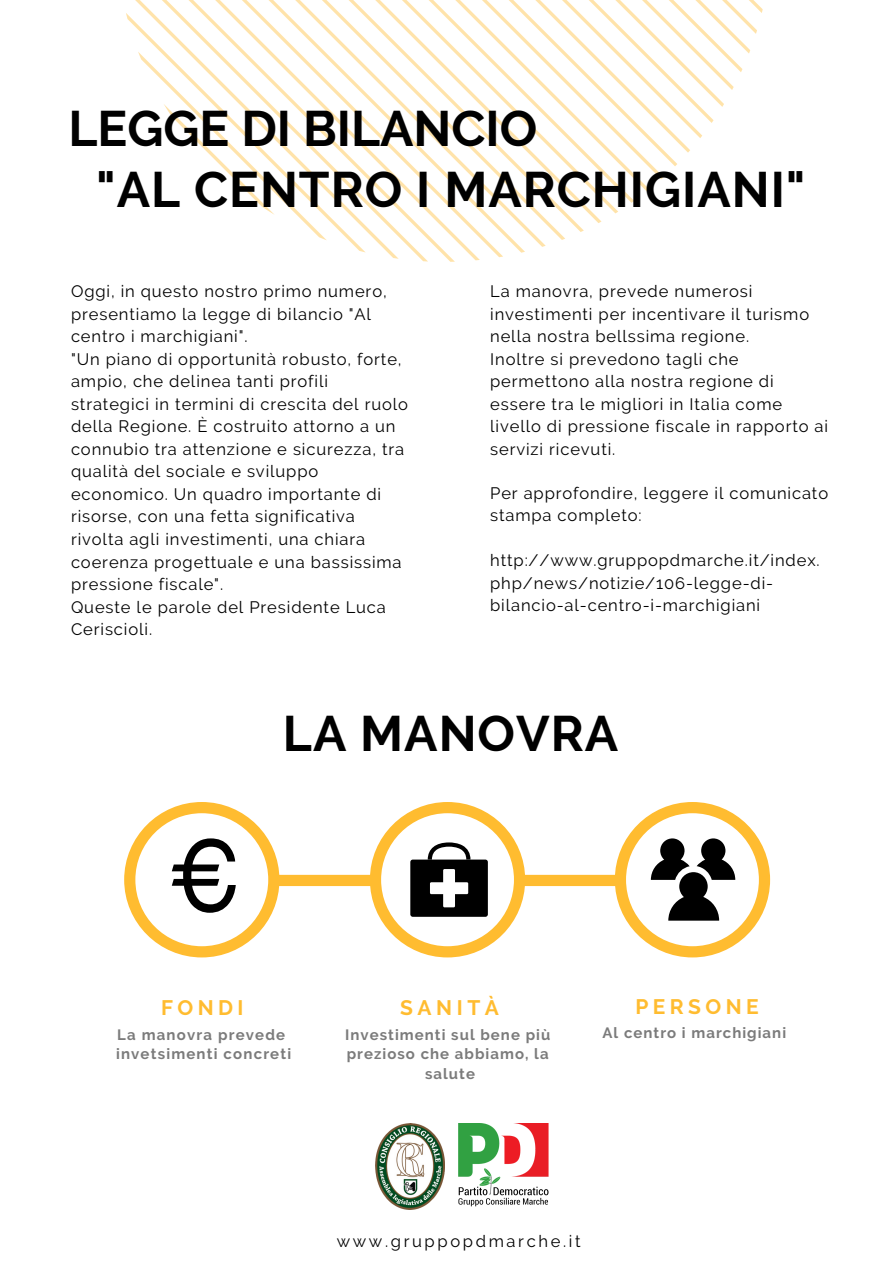
<style>
.page{position:relative;width:894px;height:1264px;background:#fff}
.page>*{position:absolute;margin:0;border:0;box-sizing:border-box;transform-origin:0 0}
.t1{font:700 49.65px/60.8px "Raleway";letter-spacing:.02em;color:#000}
.t2{font:700 20.85px "Raleway";letter-spacing:.21em;color:#ffbc30}
.t3{font:16.5px/22.5px "Raleway";letter-spacing:.055em;color:#000}
.t4{font:16.5px "Raleway";letter-spacing:.16em;color:#000}
.t5{font:700 15px/19.2px "Raleway";letter-spacing:.07em;color:#7b7b7b}
</style>
<div class="page">
<svg style="left:138px;top:0;width:624px;height:240px"></svg>
<div style="left:515px;top:874px;width:110px;height:12px;background:#ffbc30;border-radius:6px"></div>
<div style="left:269px;top:874px;width:112px;height:12px;background:#ffbc30;border-radius:6px"></div>
<svg style="left:614px;top:802px;width:155px;height:155px"></svg>
<svg style="left:124px;top:802px;width:155px;height:155px"></svg>
<svg style="left:370px;top:802px;width:155px;height:155px"></svg>
<img style="left:375px;top:1123px;width:69px;height:86px">
<img style="left:458px;top:1123px;width:90px;height:83px">
<h1 class="t1" style="left:96px;top:98px;width:710px;text-indent:-28px">LEGGE DI BILANCIO<br>"AL CENTRO I MARCHIGIANI"</h1>
<p class="t3" style="left:71px;top:280px;width:338px">Oggi, in questo nostro primo numero, presentiamo la legge di bilancio "Al centro i marchigiani".<br>"Un piano di opportunità robusto, forte, ampio, che delinea tanti profili strategici in termini di crescita del ruolo della Regione. È costruito attorno a un connubio tra attenzione e sicurezza, tra qualità del sociale e sviluppo economico. Un quadro importante di risorse, con una fetta significativa rivolta agli investimenti, una chiara coerenza progettuale e una bassissima pressione fiscale".<br>Queste le parole del Presidente Luca Ceriscioli.</p>
<p class="t3" style="left:490px;top:280px;width:339px">La manovra, prevede numerosi investimenti per incentivare il turismo nella nostra bellssima regione.<br>Inoltre si prevedono tagli che permettono alla nostra regione di essere tra le migliori in Italia come livello di pressione fiscale in rapporto ai servizi ricevuti.</p>
<p class="t3" style="left:490px;top:481px;width:339px">Per approfondire, leggere il comunicato stampa completo:</p>
<p class="t3" style="left:490px;top:549px;width:331px">http://www.gruppopdmarche.it/index. php/news/notizie/106-legge-di&shy;bilancio-al-centro-i-marchigiani</p>
<h1 class="t1" style="left:283px;top:703px;width:336px">LA MANOVRA</h1>
<p class="t2" style="left:161px;top:995px;width:84px">FONDI</p>
<p class="t2" style="left:400px;top:995px;width:100px">SANITÀ</p>
<p class="t5" style="left:345px;top:1025px;width:206px;text-align:center">Investimenti sul bene più prezioso che abbiamo, la salute</p>
<p class="t5" style="left:116px;top:1025px;width:177px">La manovra prevede invetsimenti concreti</p>
<p class="t2" style="left:635px;top:994px;width:125px">PERSONE</p>
<p class="t5" style="left:602px;top:1022px;width:185px">Al centro i marchigiani</p>
<p class="t4" style="left:336px;top:1231px;width:245px">www.gruppopdmarche.it</p>
</div>
